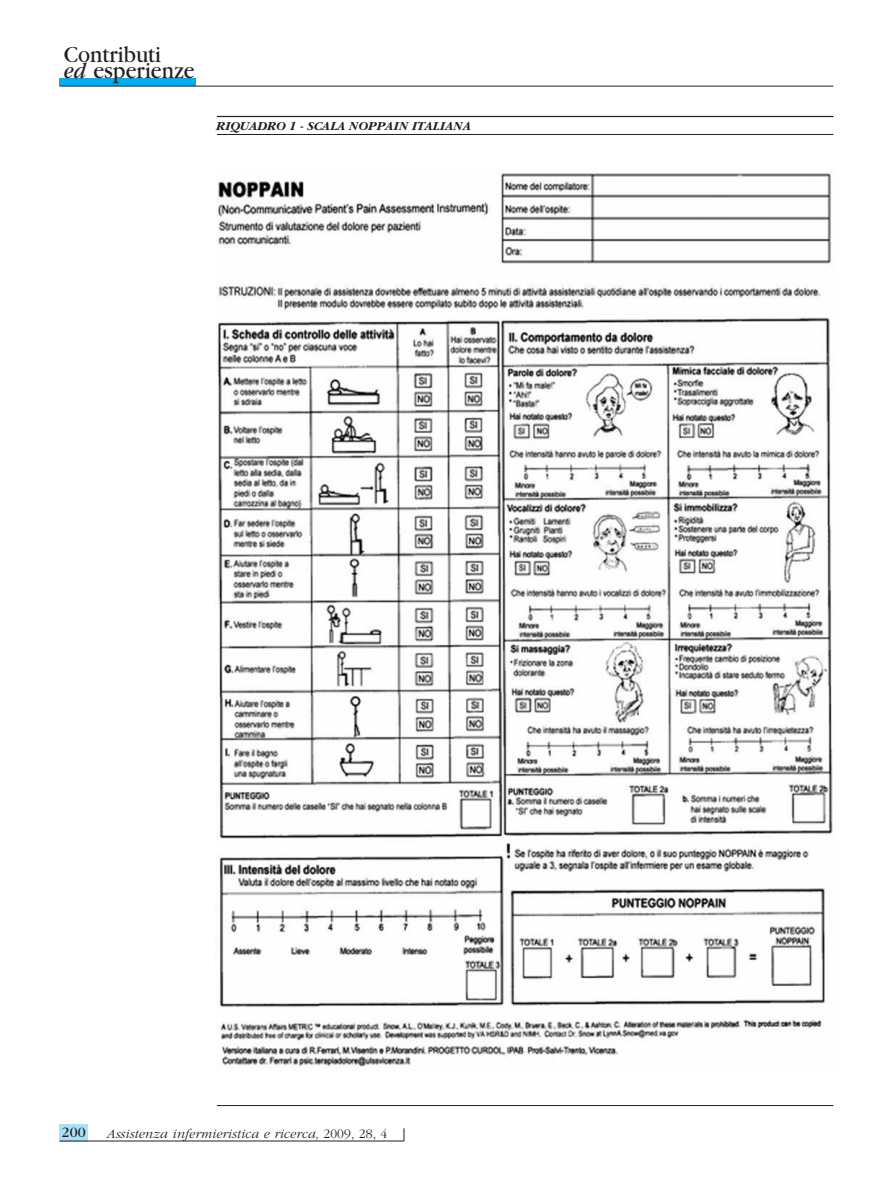
<style>
.page{position:relative;width:893px;height:1191px;background:#fff}
.page>*{position:absolute;margin:0;border:0;box-sizing:border-box;transform-origin:0 0}
.t1{font:24px "Garamond";color:#231f20;scale:.92 1}
.t2{font:15px "Garamond";color:#231f20}
.t3{font:italic 300 13.5px "Garamond";letter-spacing:.01em;color:#231f20}
.t4{font:italic 700 12.75px "Garamond";color:#231f20}
.s1{font-style:italic}
.s2{font-style:normal}
</style>
<div class="page">
<div style="left:60px;top:1124px;width:28px;height:17px;background:#aae1fa"></div>
<hr style="left:60px;top:1140px;width:344px;height:1px;background:#231f20">
<svg style="left:404px;top:1128px;width:1px;height:13px"></svg>
<div style="left:60px;top:78px;width:136px;height:8px;background:#00aeef"></div>
<hr style="left:60px;top:86px;width:773px;height:1px;background:#231f20">
<hr style="left:217px;top:116px;width:616px;height:1px;background:#231f20">
<hr style="left:217px;top:134px;width:616px;height:1px;background:#231f20">
<hr style="left:217px;top:1105px;width:616px;height:1px;background:#231f20">
<img style="left:217px;top:173px;width:616px;height:894px">
<h1 class="t1" style="left:64px;top:46px;width:107px">Contributi</h1>
<h1 class="t1" style="left:64px;top:62px;width:144px"><span class="s1">ed</span> esperienze</h1>
<p class="t4" style="left:217px;top:121px;width:256px">RIQUADRO 1 - SCALA NOPPAIN ITALIANA</p>
<p class="t2" style="left:62px;top:1126px;width:26px">200</p>
<p class="t3" style="left:106px;top:1128px;width:282px">Assistenza infermieristica e ricerca, <span class="s2">2009, 28, 4</span></p>
</div>
